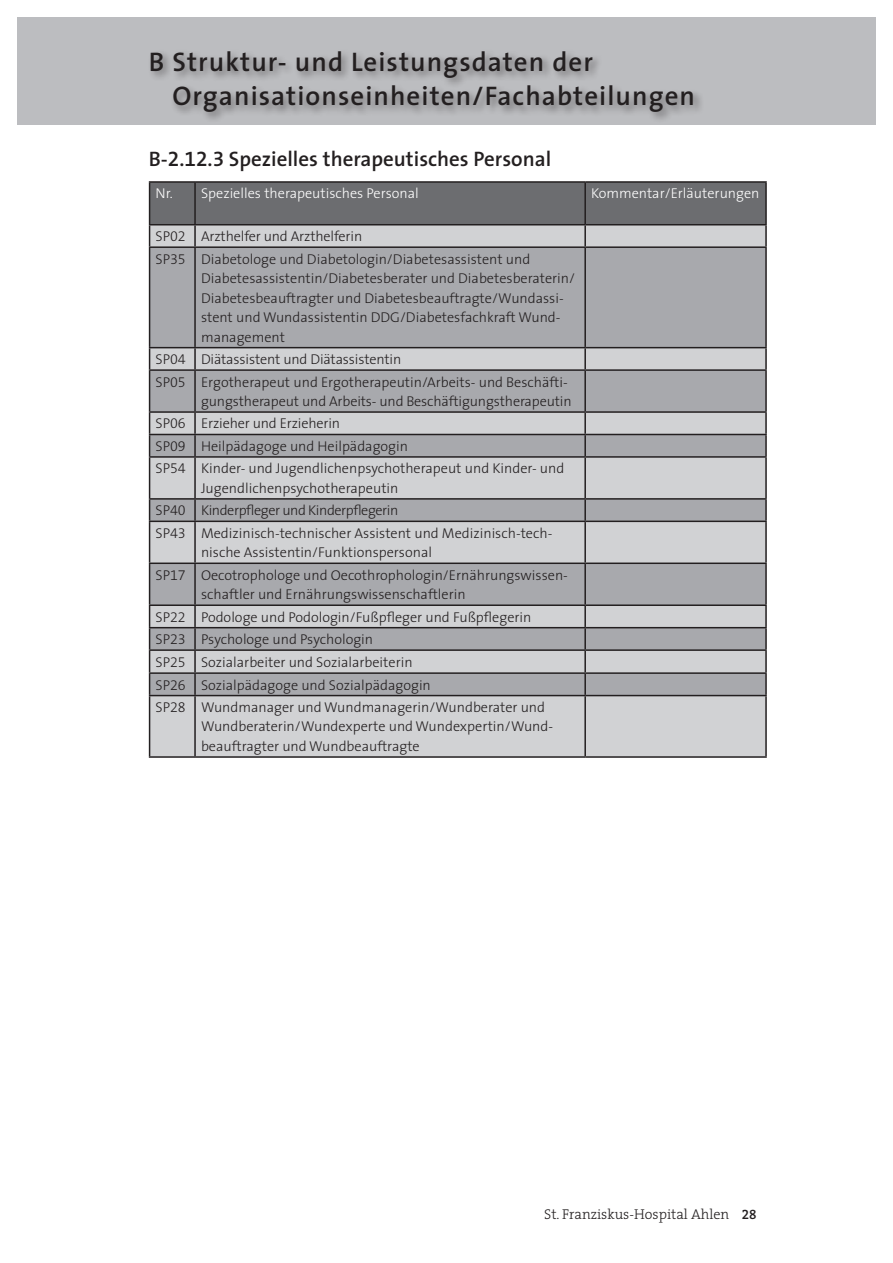
<style>
.page{position:relative;width:893px;height:1263px;background:#fff}
.page>*{position:absolute;margin:0;border:0;box-sizing:border-box;transform-origin:0 0}
.t1{font:600 27px/34.5px "The Sans";letter-spacing:.04em;color:#231f20}
.t2{font:600 21px "The Sans";color:#231f20}
.t3{font:300 14.25px/22.5px "The Sans";color:#231f20}
.t4{font:300 14.25px "The Sans";color:#fff}
.t5{font:300 14.25px "The Serif";color:#231f20}
.s1{font-family:"The Sans Semi Bold Expert";font-weight:400}
.s2{font-family:"The Sans Light Expert";font-weight:400}
.s3{font-family:"The Serif Semi Bold Expert";font-weight:400;font-size:13.5px}
</style>
<div class="page">
<div style="left:150px;top:696px;width:615px;height:60px;background:#d1d2d4"></div>
<svg style="left:150px;top:248px;width:615px;height:447px;background:#b5b6ba"></svg>
<hr style="left:149px;top:246px;width:46px;height:2px;background:#231f20">
<hr style="left:195px;top:246px;width:390px;height:2px;background:#231f20">
<hr style="left:194px;top:248px;width:2px;height:99px;background:#231f20">
<hr style="left:585px;top:246px;width:182px;height:2px;background:#231f20">
<hr style="left:149px;top:347px;width:46px;height:1px;background:#231f20">
<hr style="left:195px;top:347px;width:390px;height:1px;background:#231f20">
<hr style="left:194px;top:348px;width:2px;height:21px;background:#231f20">
<hr style="left:585px;top:347px;width:182px;height:1px;background:#231f20">
<hr style="left:149px;top:369px;width:46px;height:2px;background:#231f20">
<hr style="left:195px;top:369px;width:390px;height:2px;background:#231f20">
<hr style="left:194px;top:371px;width:2px;height:40px;background:#231f20">
<hr style="left:585px;top:369px;width:182px;height:2px;background:#231f20">
<hr style="left:149px;top:411px;width:46px;height:2px;background:#231f20">
<hr style="left:195px;top:411px;width:390px;height:2px;background:#231f20">
<hr style="left:194px;top:413px;width:2px;height:21px;background:#231f20">
<hr style="left:585px;top:411px;width:182px;height:2px;background:#231f20">
<hr style="left:149px;top:434px;width:46px;height:1px;background:#231f20">
<hr style="left:195px;top:434px;width:390px;height:1px;background:#231f20">
<hr style="left:194px;top:435px;width:2px;height:21px;background:#231f20">
<hr style="left:585px;top:434px;width:182px;height:1px;background:#231f20">
<hr style="left:149px;top:456px;width:46px;height:2px;background:#231f20">
<hr style="left:195px;top:456px;width:390px;height:2px;background:#231f20">
<hr style="left:194px;top:458px;width:2px;height:40px;background:#231f20">
<hr style="left:585px;top:456px;width:182px;height:2px;background:#231f20">
<hr style="left:149px;top:498px;width:46px;height:2px;background:#231f20">
<hr style="left:195px;top:498px;width:390px;height:2px;background:#231f20">
<hr style="left:194px;top:500px;width:2px;height:21px;background:#231f20">
<hr style="left:585px;top:498px;width:182px;height:2px;background:#231f20">
<hr style="left:149px;top:521px;width:46px;height:1px;background:#231f20">
<hr style="left:195px;top:521px;width:390px;height:1px;background:#231f20">
<hr style="left:194px;top:522px;width:2px;height:40px;background:#231f20">
<hr style="left:585px;top:521px;width:182px;height:1px;background:#231f20">
<hr style="left:149px;top:562px;width:46px;height:2px;background:#231f20">
<hr style="left:195px;top:562px;width:390px;height:2px;background:#231f20">
<hr style="left:194px;top:564px;width:2px;height:40px;background:#231f20">
<hr style="left:585px;top:562px;width:182px;height:2px;background:#231f20">
<hr style="left:149px;top:604px;width:46px;height:2px;background:#231f20">
<hr style="left:195px;top:604px;width:390px;height:2px;background:#231f20">
<hr style="left:194px;top:606px;width:2px;height:21px;background:#231f20">
<hr style="left:585px;top:604px;width:182px;height:2px;background:#231f20">
<hr style="left:149px;top:627px;width:46px;height:1px;background:#231f20">
<hr style="left:195px;top:627px;width:390px;height:1px;background:#231f20">
<hr style="left:194px;top:628px;width:2px;height:21px;background:#231f20">
<hr style="left:585px;top:627px;width:182px;height:1px;background:#231f20">
<hr style="left:149px;top:649px;width:46px;height:2px;background:#231f20">
<hr style="left:195px;top:649px;width:390px;height:2px;background:#231f20">
<hr style="left:194px;top:651px;width:2px;height:21px;background:#231f20">
<hr style="left:585px;top:649px;width:182px;height:2px;background:#231f20">
<hr style="left:149px;top:672px;width:46px;height:2px;background:#231f20">
<hr style="left:195px;top:672px;width:390px;height:2px;background:#231f20">
<hr style="left:194px;top:674px;width:2px;height:21px;background:#231f20">
<hr style="left:585px;top:672px;width:182px;height:2px;background:#231f20">
<hr style="left:149px;top:695px;width:46px;height:1px;background:#231f20">
<hr style="left:195px;top:695px;width:390px;height:1px;background:#231f20">
<hr style="left:194px;top:696px;width:2px;height:60px;background:#231f20">
<hr style="left:585px;top:695px;width:182px;height:1px;background:#231f20">
<hr style="left:149px;top:756px;width:46px;height:2px;background:#231f20">
<hr style="left:195px;top:756px;width:390px;height:2px;background:#231f20">
<hr style="left:585px;top:756px;width:182px;height:2px;background:#231f20">
<svg style="left:149px;top:183px;width:616px;height:63px;background:#8c8d8f"></svg>
<hr style="left:149px;top:248px;width:1px;height:99px;background:#231f20">
<svg style="left:149px;top:348px;width:1px;height:21px"></svg>
<hr style="left:149px;top:371px;width:1px;height:40px;background:#231f20">
<svg style="left:149px;top:413px;width:1px;height:43px"></svg>
<hr style="left:149px;top:458px;width:1px;height:40px;background:#231f20">
<svg style="left:149px;top:500px;width:1px;height:21px"></svg>
<hr style="left:149px;top:522px;width:1px;height:40px;background:#231f20">
<hr style="left:149px;top:564px;width:1px;height:40px;background:#231f20">
<svg style="left:149px;top:606px;width:1px;height:89px"></svg>
<hr style="left:149px;top:696px;width:1px;height:60px;background:#231f20">
<hr style="left:149px;top:181px;width:46px;height:2px;background:#231f20">
<hr style="left:195px;top:181px;width:390px;height:2px;background:#231f20">
<hr style="left:585px;top:181px;width:182px;height:2px;background:#231f20">
<hr style="left:584px;top:225px;width:2px;height:21px;background:#231f20">
<hr style="left:765px;top:225px;width:2px;height:21px;background:#231f20">
<hr style="left:584px;top:248px;width:2px;height:99px;background:#231f20">
<hr style="left:765px;top:248px;width:2px;height:99px;background:#231f20">
<hr style="left:584px;top:348px;width:2px;height:21px;background:#231f20">
<hr style="left:765px;top:348px;width:2px;height:21px;background:#231f20">
<hr style="left:584px;top:371px;width:2px;height:40px;background:#231f20">
<hr style="left:765px;top:371px;width:2px;height:40px;background:#231f20">
<hr style="left:584px;top:413px;width:2px;height:21px;background:#231f20">
<hr style="left:765px;top:413px;width:2px;height:21px;background:#231f20">
<hr style="left:584px;top:435px;width:2px;height:21px;background:#231f20">
<hr style="left:765px;top:435px;width:2px;height:21px;background:#231f20">
<hr style="left:584px;top:458px;width:2px;height:40px;background:#231f20">
<hr style="left:765px;top:458px;width:2px;height:40px;background:#231f20">
<hr style="left:584px;top:500px;width:2px;height:21px;background:#231f20">
<hr style="left:765px;top:500px;width:2px;height:21px;background:#231f20">
<hr style="left:584px;top:522px;width:2px;height:40px;background:#231f20">
<hr style="left:765px;top:522px;width:2px;height:40px;background:#231f20">
<hr style="left:584px;top:564px;width:2px;height:40px;background:#231f20">
<hr style="left:765px;top:564px;width:2px;height:40px;background:#231f20">
<hr style="left:584px;top:606px;width:2px;height:21px;background:#231f20">
<hr style="left:765px;top:606px;width:2px;height:21px;background:#231f20">
<hr style="left:584px;top:628px;width:2px;height:21px;background:#231f20">
<hr style="left:765px;top:628px;width:2px;height:21px;background:#231f20">
<hr style="left:584px;top:651px;width:2px;height:21px;background:#231f20">
<hr style="left:765px;top:651px;width:2px;height:21px;background:#231f20">
<hr style="left:584px;top:674px;width:2px;height:21px;background:#231f20">
<hr style="left:765px;top:674px;width:2px;height:21px;background:#231f20">
<hr style="left:584px;top:696px;width:2px;height:60px;background:#231f20">
<hr style="left:765px;top:696px;width:2px;height:60px;background:#231f20">
<hr style="left:149px;top:224px;width:46px;height:1px;background:#231f20">
<hr style="left:195px;top:224px;width:390px;height:1px;background:#231f20">
<hr style="left:585px;top:224px;width:182px;height:1px;background:#231f20">
<hr style="left:149px;top:183px;width:1px;height:41px;background:#231f20">
<hr style="left:584px;top:183px;width:2px;height:41px;background:#231f20">
<hr style="left:765px;top:183px;width:2px;height:41px;background:#231f20">
<div style="left:17px;top:17px;width:859px;height:108px;background:#bcbdc0"></div>
<div style="left:148px;top:48px;width:556px;height:75px;background:#231f20;opacity:.5"></div>
<h1 class="t1" style="left:172px;top:44px;width:524px;text-indent:-24px">B Struktur- und Leistungsdaten der<br>Organisationseinheiten/Fachabteilungen</h1>
<h2 class="t2" style="left:149px;top:142px;width:404px">B-<span class="s1">2</span>.<span class="s1">12</span>.<span class="s1">3</span> Spezielles therapeutisches Personal</h2>
<p class="t4" style="left:156px;top:182px;width:265px">Nr. Spezielles therapeutisches Personal</p>
<p class="t4" style="left:591px;top:182px;width:170px">Kommentar/Erläuterungen</p>
<p class="t3" style="left:156px;top:225px;width:376px">SP<span class="s2">02</span> Arzthelfer und Arzthelferin<br>SP<span class="s2">35</span> Diabetologe und Diabetologin/Diabetesassistent und</p>
<p class="t3" style="left:201px;top:268px;width:376px;line-height:19.5px">Diabetesassistentin/Diabetesberater und Diabetesberaterin/ Diabetesbeauftragter und Diabetesbeauftragte/Wundassi&shy;stent und Wundassistentin DDG/Diabetesfachkraft Wund&shy;management</p>
<p class="t3" style="left:156px;top:348px;width:414px">SP<span class="s2">04</span> Diätassistent und Diätassistentin<br>SP<span class="s2">05</span> Ergotherapeut und Ergotherapeutin/Arbeits- und Beschäfti-</p>
<p class="t3" style="left:156px;top:389px;width:418px;text-indent:45px">gungstherapeut und Arbeits- und Beschäftigungstherapeutin SP<span class="s2">06</span> Erzieher und Erzieherin<br>SP<span class="s2">09</span> Heilpädagoge und Heilpädagogin<br>SP<span class="s2">54</span> Kinder- und Jugendlichenpsychotherapeut und Kinder- und</p>
<p class="t3" style="left:156px;top:476px;width:398px;text-indent:45px">Jugendlichenpsychotherapeutin<br>SP<span class="s2">40</span> Kinderpfleger und Kinderpflegerin<br>SP<span class="s2">43</span> Medizinisch-technischer Assistent und Medizinisch-tech-</p>
<p class="t3" style="left:156px;top:541px;width:414px;text-indent:45px">nische Assistentin/Funktionspersonal<br>SP<span class="s2">17</span> Oecotrophologe und Oecothrophologin/Ernährungswissen-</p>
<p class="t3" style="left:156px;top:583px;width:391px;text-indent:45px">schaftler und Ernährungswissenschaftlerin<br>SP<span class="s2">22</span> Podologe und Podologin/Fußpfleger und Fußpflegerin SP<span class="s2">23</span> Psychologe und Psychologin<br>SP<span class="s2">25</span> Sozialarbeiter und Sozialarbeiterin<br>SP<span class="s2">26</span> Sozialpädagoge und Sozialpädagogin<br>SP<span class="s2">28</span> Wundmanager und Wundmanagerin/Wundberater und</p>
<p class="t3" style="left:201px;top:716px;width:354px;line-height:19.5px">Wundberaterin/Wundexperte und Wundexpertin/Wund&shy;beauftragter und Wundbeauftragte</p>
<p class="t5" style="left:544px;top:1202px;width:214px">St. Franziskus-Hospital Ahlen <span class="s3">28</span></p>
</div>
